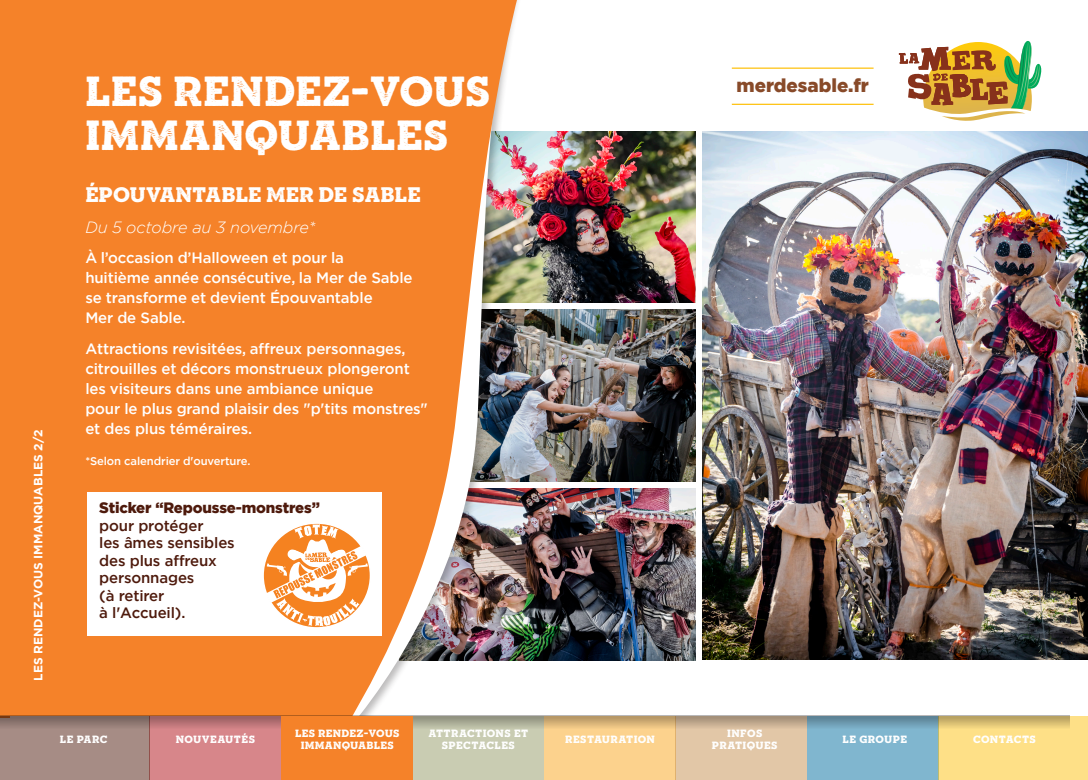
<style>
.page{position:relative;width:1088px;height:780px;background:#fff}
.page>*{position:absolute;margin:0;border:0;box-sizing:border-box;transform-origin:0 0}
.t1{font:40px/43.8px "Sonder Slab Black Rough";color:#fff}
.t2{font:20px "Sonder Slab Black Rough";letter-spacing:-.01em;color:#fff}
.t3{font:900 18.75px "Gotham";color:#884a29}
.t4{font:italic 300 16.25px "Gotham";letter-spacing:-.01em;color:#fff}
.t5{font:500 15px/20px "Gotham";letter-spacing:-.01em;color:#fff}
.t6{font:500 15px/17.5px "Gotham";letter-spacing:-.01em;color:#4e1a0c}
.t7{font:700 12px "Gotham";color:#fff}
.t8{font:500 11.25px "Gotham";letter-spacing:-.01em;color:#fff}
.t9{font:10px/12.5px "Sonder Slab Black Rough";letter-spacing:.04em;color:#fff;text-align:center}
.t10{font:10px/12.5px "Sonder Slab Black Rough";letter-spacing:.02em;color:#fff;text-align:center}
.s1{font-weight:900}
</style>
<div class="page">
<img style="left:538px;top:309px;width:157px;height:172px">
<img style="left:538px;top:488px;width:157px;height:172px">
<img style="left:538px;top:131px;width:157px;height:172px">
<svg style="left:0;top:0;width:536px;height:714px;background:#e9893f"></svg>
<div style="left:412px;top:715px;width:132px;height:65px;background:#c9ccb2"></div>
<div style="left:149px;top:715px;width:132px;height:65px;background:#d7868a"></div>
<div style="left:0;top:715px;width:149px;height:65px;background:#a68c85"></div>
<div style="left:807px;top:715px;width:131px;height:65px;background:#80b6cf"></div>
<div style="left:544px;top:715px;width:131px;height:65px;background:#fcd28d"></div>
<div style="left:938px;top:715px;width:150px;height:65px;background:#fee087"></div>
<div style="left:675px;top:715px;width:132px;height:65px;background:#e2c7a7"></div>
<div style="left:0;top:714px;width:1071px;height:17px;background:#231f20;opacity:.4"></div>
<hr style="left:732px;top:104px;width:141px;height:1px;background:#fec210">
<hr style="left:732px;top:67px;width:141px;height:2px;background:#fec210">
<div style="left:281px;top:715px;width:131px;height:65px;background:#f58229"></div>
<img style="left:702px;top:131px;width:386px;height:528px">
<div style="left:87px;top:492px;width:294px;height:143px;background:#fff"></div>
<svg style="left:265px;top:525px;width:103px;height:100px"></svg>
<div style="left:262px;top:522px;width:109px;height:106px;border:2px solid #fff;border-radius:50%"></div>
<svg style="left:899px;top:41px;width:143px;height:80px"></svg>
<p class="t7" style="left:30px;top:680px;width:252px;rotate:-90deg">LES RENDEZ-VOUS IMMANQUABLES 2/2</p>
<p class="t1" style="left:85px;top:69px;width:407px">LES RENDEZ-VOUS<br>IMMANQUABLES</p>
<p class="t2" style="left:85px;top:183px;width:337px">ÉPOUVANTABLE MER DE SABLE</p>
<p class="t4" style="left:85px;top:217px;width:232px">Du 5 octobre au 3 novembre*</p>
<p class="t5" style="left:85px;top:248px;width:329px">À l’occasion d’Halloween et pour la<br>huitième année consécutive, la Mer de Sable se transforme et devient Épouvantable<br>Mer de Sable.</p>
<p class="t5" style="left:85px;top:338px;width:344px">Attractions revisitées, affreux personnages, citrouilles et décors monstrueux plongeront les visiteurs dans une ambiance unique<br>pour le plus grand plaisir des "p'tits monstres" et des plus téméraires.</p>
<p class="t8" style="left:85px;top:453px;width:167px">*Selon calendrier d'ouverture.</p>
<p class="t6" style="left:99px;top:499px;width:222px"><span class="s1">Sticker “Repousse-monstres” </span>pour protéger<br>les âmes sensibles<br>des plus affreux<br>personnages<br>(à retirer<br>à l'Accueil).</p>
<p class="t3" style="left:736px;top:73px;width:134px">merdesable.fr</p>
<p class="t10" style="left:295px;top:726px;width:106px">LES RENDEZ-VOUS<br>IMMANQUABLES</p>
<p class="t9" style="left:428px;top:726px;width:101px">ATTRACTIONS ET<br>SPECTACLES</p>
<p class="t9" style="left:712px;top:726px;width:67px">INFOS<br>PRATIQUES</p>
<p class="t10" style="left:60px;top:732px;width:49px">LE PARC</p>
<p class="t9" style="left:176px;top:732px;width:81px">NOUVEAUTÉS</p>
<p class="t9" style="left:565px;top:732px;width:91px">RESTAURATION</p>
<p class="t10" style="left:842px;top:732px;width:66px">LE GROUPE</p>
<p class="t9" style="left:973px;top:732px;width:64px">CONTACTS</p>
</div>
